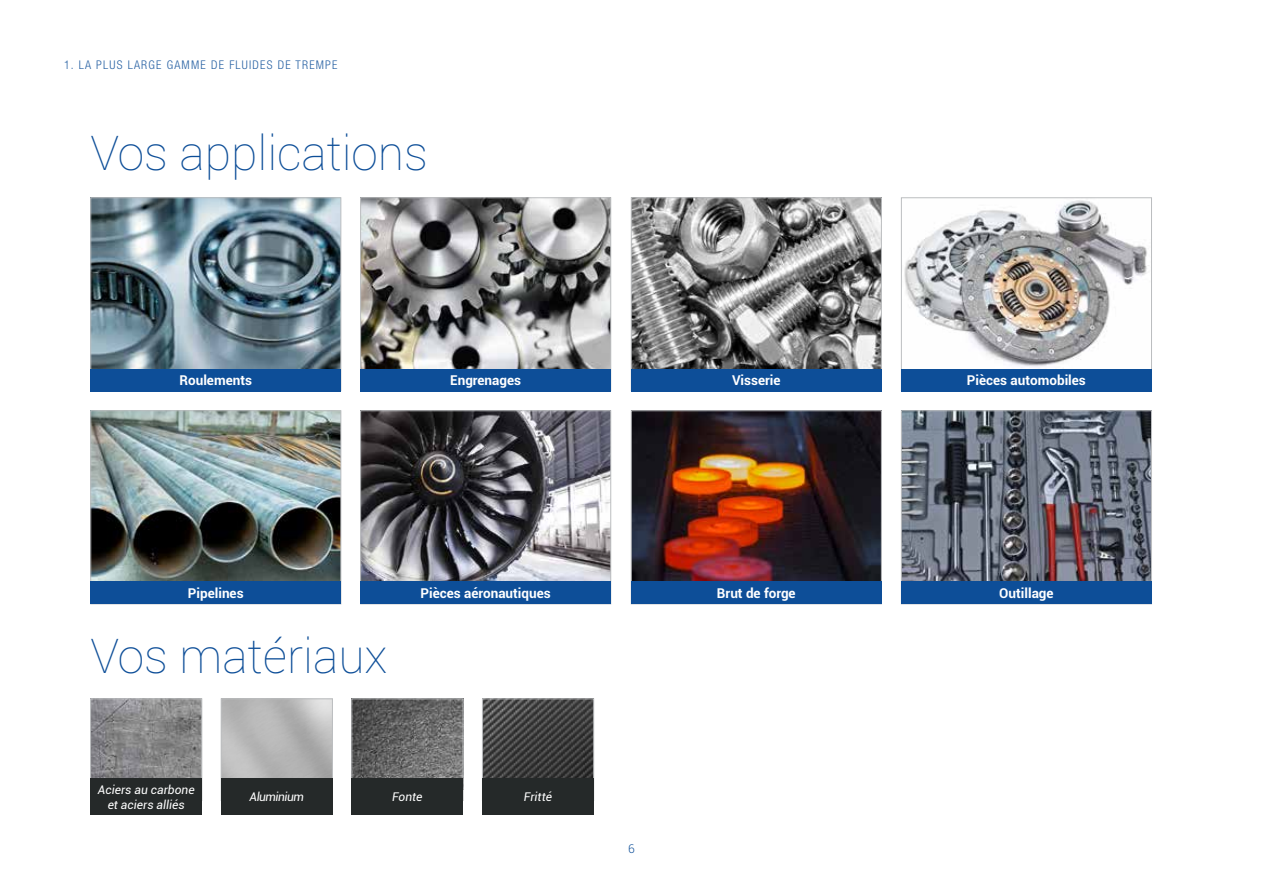
<style>
.page{position:relative;width:1263px;height:893px;background:#fff}
.page>*{position:absolute;margin:0;border:0;box-sizing:border-box;transform-origin:0 0}
.t1{font:100 48px "Roboto";color:#0d4e98}
.t2{font:700 13.5px "Roboto";color:#fff}
.t3{font:italic 12px/14.4px "Roboto";color:#fff;text-align:center}
.t4{font:300 condensed 12px "Helvetica Neue";letter-spacing:.1em;color:#0d4e98}
.t5{font:italic 12px "Roboto";letter-spacing:-.04em;color:#fff}
.t6{font:300 12px "Roboto";color:#0d4e98}
</style>
<div class="page">
<img style="left:362px;top:199px;width:247px;height:170px">
<div style="left:360px;top:197px;width:251px;height:194px;border:1px solid #bcbec0"></div>
<img style="left:904px;top:200px;width:245px;height:167px">
<div style="left:901px;top:197px;width:251px;height:194px;border:1px solid #bcbec0"></div>
<img style="left:903px;top:412px;width:247px;height:170px">
<div style="left:901px;top:410px;width:251px;height:194px;border:1px solid #bcbec0"></div>
<img style="left:92px;top:412px;width:247px;height:170px">
<div style="left:90px;top:410px;width:251px;height:194px;border:1px solid #bcbec0"></div>
<img style="left:633px;top:199px;width:247px;height:170px">
<div style="left:631px;top:197px;width:251px;height:194px;border:1px solid #bcbec0"></div>
<img style="left:362px;top:412px;width:247px;height:170px">
<div style="left:360px;top:410px;width:251px;height:194px;border:1px solid #bcbec0"></div>
<img style="left:92px;top:199px;width:247px;height:170px">
<div style="left:90px;top:197px;width:251px;height:194px;border:1px solid #bcbec0"></div>
<div style="left:90px;top:369px;width:251px;height:22px;background:#0d4e98"></div>
<div style="left:90px;top:582px;width:251px;height:22px;background:#0d4e98"></div>
<div style="left:631px;top:369px;width:251px;height:22px;background:#0d4e98"></div>
<div style="left:360px;top:369px;width:251px;height:22px;background:#0d4e98"></div>
<div style="left:360px;top:582px;width:251px;height:22px;background:#0d4e98"></div>
<div style="left:901px;top:369px;width:251px;height:22px;background:#0d4e98"></div>
<div style="left:901px;top:582px;width:251px;height:22px;background:#0d4e98"></div>
<img style="left:223px;top:701px;width:108px;height:78px">
<div style="left:221px;top:699px;width:112px;height:102px;border:1px solid #bcbec0"></div>
<div style="left:221px;top:779px;width:111px;height:36px;background:#252929"></div>
<img style="left:354px;top:701px;width:107px;height:77px">
<div style="left:352px;top:699px;width:111px;height:102px;border:1px solid #bcbec0"></div>
<div style="left:352px;top:778px;width:111px;height:37px;background:#252929"></div>
<img style="left:92px;top:701px;width:108px;height:78px">
<div style="left:90px;top:699px;width:112px;height:102px;border:1px solid #bcbec0"></div>
<div style="left:91px;top:779px;width:111px;height:36px;background:#252929"></div>
<img style="left:484px;top:701px;width:108px;height:77px">
<div style="left:482px;top:699px;width:112px;height:102px;border:1px solid #bcbec0"></div>
<div style="left:482px;top:778px;width:112px;height:37px;background:#252929"></div>
<img style="left:633px;top:412px;width:247px;height:170px">
<div style="left:631px;top:410px;width:251px;height:194px;border:1px solid #bcbec0"></div>
<div style="left:631px;top:582px;width:251px;height:22px;background:#0d4e98"></div>
<p class="t4" style="left:64px;top:58px;width:275px">1. LA PLUS LARGE GAMME DE FLUIDES DE TREMPE</p>
<h1 class="t1" style="left:90px;top:120px;width:339px">Vos applications</h1>
<p class="t2" style="left:180px;top:371px;width:74px">Roulements</p>
<p class="t2" style="left:450px;top:371px;width:72px">Engrenages</p>
<p class="t2" style="left:732px;top:371px;width:50px">Visserie</p>
<p class="t2" style="left:188px;top:584px;width:57px">Pipelines</p>
<h1 class="t1" style="left:90px;top:623px;width:299px">Vos matériaux</h1>
<p class="t2" style="left:421px;top:584px;width:132px">Pièces aéronautiques</p>
<p class="t3" style="left:98px;top:782px;width:98px">Aciers au carbone et aciers alliés</p>
<p class="t3" style="left:524px;top:789px;width:30px">Fritté</p>
<p class="t5" style="left:250px;top:789px;width:56px">Aluminium</p>
<p class="t3" style="left:392px;top:789px;width:32px">Fonte</p>
<p class="t6" style="left:628px;top:840px;width:8px">6</p>
<p class="t2" style="left:717px;top:584px;width:80px">Brut de forge</p>
<p class="t2" style="left:967px;top:371px;width:120px">Pièces automobiles</p>
<p class="t2" style="left:999px;top:584px;width:56px">Outillage</p>
</div>
